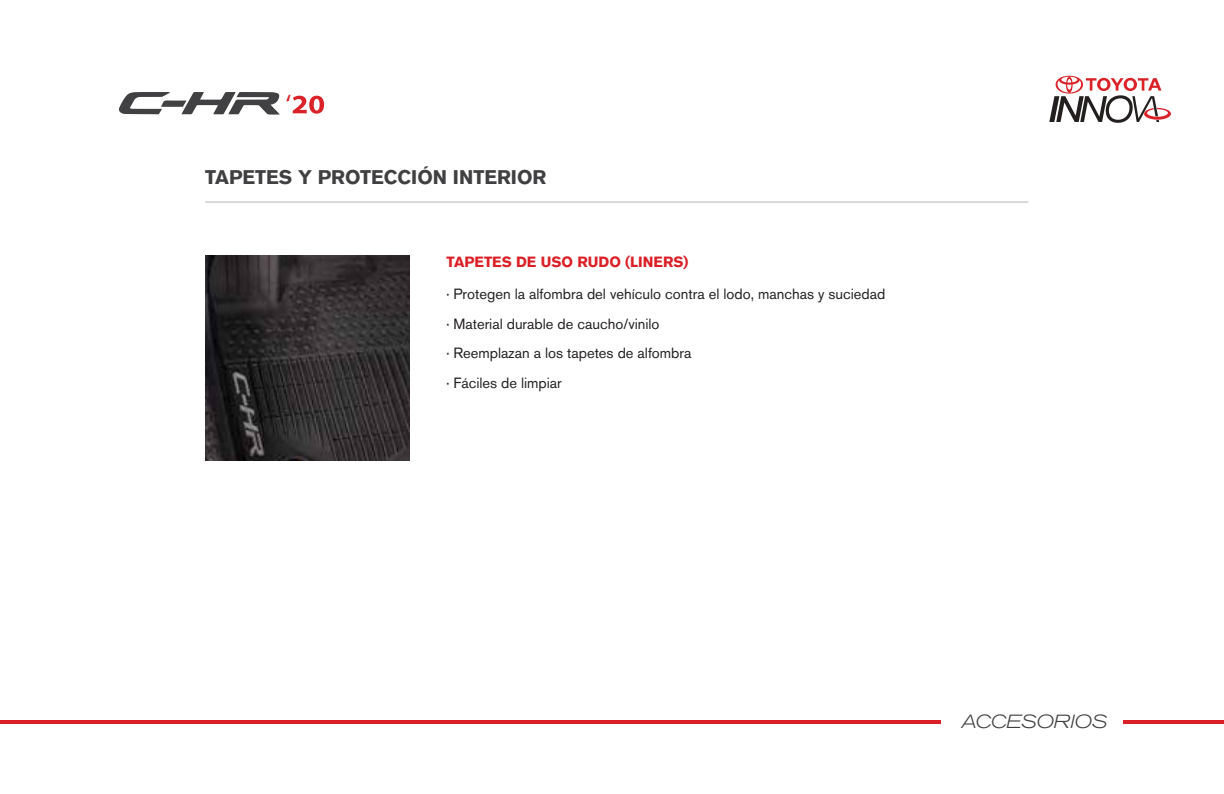
<style>
.page{position:relative;width:1224px;height:794px;background:#fff}
.page>*{position:absolute;margin:0;border:0;box-sizing:border-box;transform-origin:0 0}
.t1{font:26.6px "Myriad Pro";color:#da2228;scale:1.06 1}
.t2{font:700 19.6px "Akzidenz Grotesk BQ";color:#404042}
.t3{font:italic 300 expanded 19px "Akzidenz Grotesk BQ";color:#404042}
.t4{font:14.8px/29.4px "Akzidenz Grotesk BQ";color:#231f20}
.t5{font:700 14.8px "Akzidenz Grotesk BQ";color:#db1f26}
</style>
<div class="page">
<svg style="left:119px;top:92px;width:161px;height:23px"></svg>
<svg style="left:1049px;top:76px;width:122px;height:47px"></svg>
<svg style="left:293px;top:96px;width:31px;height:18px"></svg>
<hr style="left:0;top:720px;width:941px;height:4px;background:#db1f26">
<hr style="left:1123px;top:720px;width:101px;height:4px;background:#db1f26">
<img style="left:205px;top:255px;width:205px;height:205px">
<hr style="left:205px;top:201px;width:823px;height:2px;background:#d7d8da">
<h1 class="t1" style="left:286px;top:88px;width:7px">‘</h1>
<h2 class="t2" style="left:205px;top:165px;width:343px">TAPETES Y PROTECCIÓN INTERIOR</h2>
<p class="t5" style="left:446px;top:253px;width:244px">TAPETES DE USO RUDO (LINERS)</p>
<p class="t4" style="left:446px;top:279px;width:440px">· Protegen la alfombra del vehículo contra el lodo, manchas y suciedad · Material durable de caucho/vinilo<br>· Reemplazan a los tapetes de alfombra<br>· Fáciles de limpiar</p>
<p class="t3" style="left:962px;top:711px;width:147px">ACCESORIOS</p>
</div>
